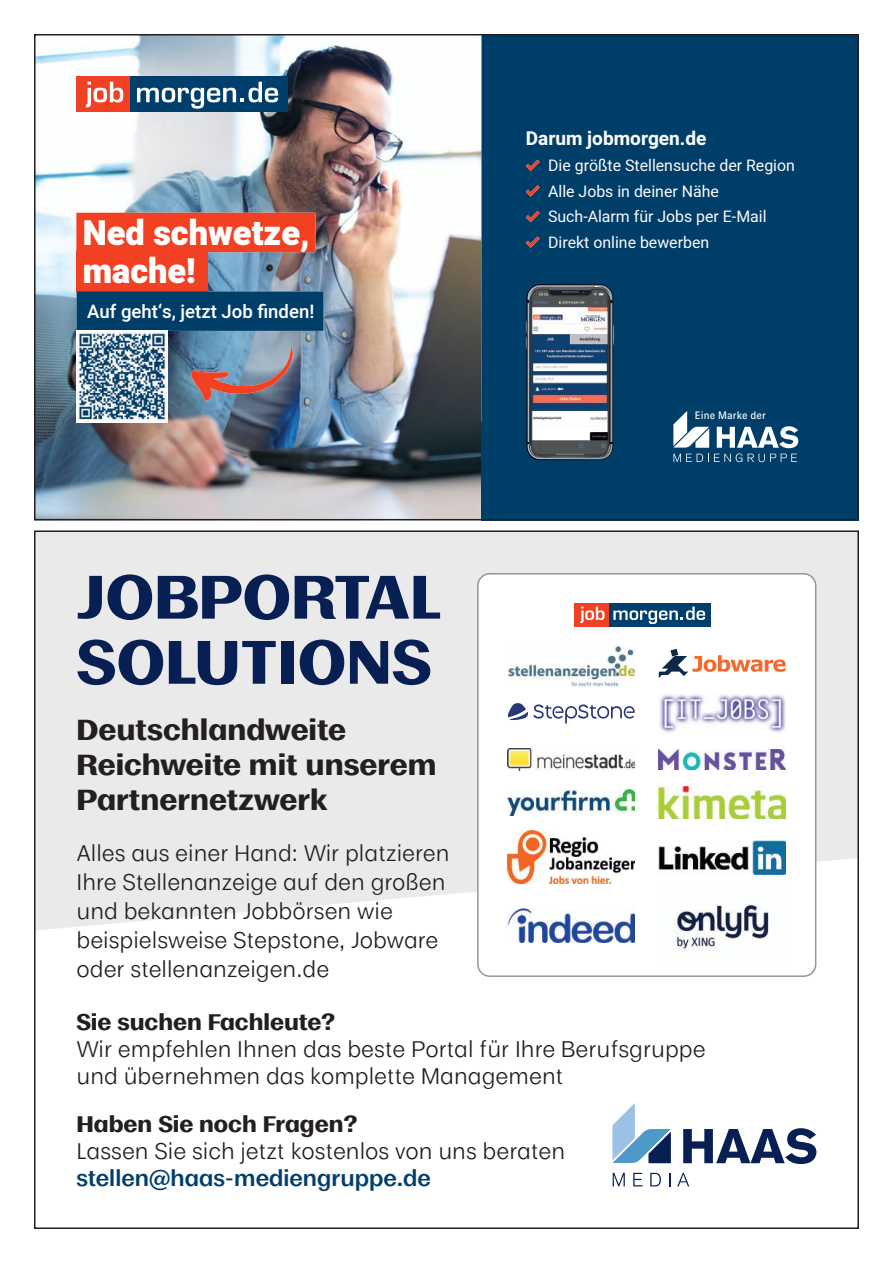
<style>
.page{position:relative;width:893px;height:1263px;background:#fff}
.page>*{position:absolute;margin:0;border:0;box-sizing:border-box;transform-origin:0 0}
.t1{font:700 57px/65.1px "Moriston";letter-spacing:-.005em;color:#081f54}
.t2{font:900 34.35px/38.1px "Heebo";color:#fff}
.t3{font:700 27px/35.1px "Moriston";color:#241f1f}
.t4{font:21px/29.1px "Moriston";color:#241f1f}
.t5{font:700 21px "Moriston";color:#241f1f}
.t6{font:600 21px "Moriston";color:#003e6b}
.t7{font:700 19.05px "Heebo";color:#fbf9f9}
.t8{font:500 18.6px "Heebo";color:#fff}
.t9{font:15.9px/25.7px "Heebo";color:#fbf9f9}
.t10{font:10.95px "Brown";letter-spacing:.01em;color:#fff}
</style>
<div class="page">
<div style="left:37px;top:533px;width:819px;height:397px;background:#ebeaea"></div>
<svg style="left:613px;top:1173px;width:12px;height:13px"></svg>
<svg style="left:633px;top:1173px;width:10px;height:13px"></svg>
<svg style="left:650px;top:1173px;width:11px;height:13px"></svg>
<svg style="left:669px;top:1173px;width:1px;height:13px"></svg>
<svg style="left:677px;top:780px;width:182px;height:449px"></svg>
<svg style="left:612px;top:1103px;width:59px;height:60px"></svg>
<svg style="left:477px;top:573px;width:339px;height:404px"></svg>
<svg style="left:659px;top:649px;width:127px;height:29px"></svg>
<svg style="left:508px;top:703px;width:127px;height:21px"></svg>
<img style="left:659px;top:840px;width:127px;height:35px">
<img style="left:508px;top:749px;width:127px;height:21px">
<img style="left:659px;top:749px;width:127px;height:21px">
<img style="left:508px;top:830px;width:127px;height:54px">
<img style="left:508px;top:645px;width:127px;height:41px">
<img style="left:508px;top:908px;width:127px;height:34px">
<img style="left:659px;top:693px;width:127px;height:40px">
<img style="left:659px;top:787px;width:127px;height:32px">
<img style="left:659px;top:887px;width:127px;height:77px">
<img style="left:508px;top:790px;width:127px;height:26px">
<div style="left:609px;top:603px;width:102px;height:23px;background:#003e6b"></div>
<div style="left:574px;top:603px;width:35px;height:23px;background:#f24122"></div>
<svg style="left:580px;top:606px;width:24px;height:17px"></svg>
<svg style="left:613px;top:606px;width:92px;height:18px"></svg>
<img style="left:37px;top:37px;width:444px;height:480px">
<div style="left:130px;top:77px;width:157px;height:35px;background:#003e6b"></div>
<div style="left:76px;top:77px;width:54px;height:35px;background:#f24122"></div>
<svg style="left:86px;top:82px;width:37px;height:25px"></svg>
<svg style="left:137px;top:82px;width:141px;height:27px"></svg>
<div style="left:76px;top:213px;width:240px;height:39px;background:#f24122"></div>
<div style="left:76px;top:252px;width:131px;height:39px;background:#f24122"></div>
<div style="left:77px;top:291px;width:247px;height:40px;background:#003e6a"></div>
<img style="left:191px;top:347px;width:102px;height:54px">
<div style="left:814px;top:34px;width:45px;height:319px;background:#003e69"></div>
<div style="left:814px;top:353px;width:45px;height:167px;background:#003e69"></div>
<div style="left:481px;top:37px;width:333px;height:480px;background:#003e6a"></div>
<svg style="left:673px;top:411px;width:125px;height:51px"></svg>
<img style="left:526px;top:160px;width:14px;height:11px">
<img style="left:526px;top:185px;width:14px;height:12px">
<img style="left:526px;top:211px;width:14px;height:11px">
<img style="left:526px;top:237px;width:14px;height:11px">
<img style="left:526px;top:284px;width:88px;height:176px">
<img style="left:77px;top:331px;width:91px;height:91px">
<h2 class="t2" style="left:83px;top:215px;width:229px">Ned schwetze, mache!</h2>
<p class="t8" style="left:87px;top:298px;width:229px">Auf geht‘s, jetzt Job finden!</p>
<p class="t7" style="left:526px;top:125px;width:182px">Darum jobmorgen.de</p>
<p class="t9" style="left:548px;top:152px;width:248px">Die größte Stellensuche der Region<br>Alle Jobs in deiner Nähe<br>Such-Alarm für Jobs per E-Mail<br>Direkt online bewerben</p>
<p class="t10" style="left:695px;top:409px;width:73px">Eine Marke der</p>
<h1 class="t1" style="left:77px;top:562px;width:367px">JOBPORTAL<br>SOLUTIONS</h1>
<p class="t3" style="left:77px;top:711px;width:362px">Deutschlandweite<br>Reichweite mit unserem<br>Partnernetzwerk</p>
<p class="t4" style="left:77px;top:837px;width:375px">Alles aus einer Hand: Wir platzieren<br>Ihre Stellenanzeige auf den großen und bekannten Jobbörsen wie beispielsweise Stepstone, Jobware oder stellenanzeigen.de</p>
<p class="t5" style="left:77px;top:1005px;width:261px">Sie suchen Fachleute?</p>
<p class="t4" style="left:77px;top:1034px;width:631px;line-height:27px">Wir empfehlen Ihnen das beste Portal für Ihre Berufsgruppe und übernehmen das komplette Management</p>
<p class="t5" style="left:77px;top:1108px;width:283px">Haben Sie noch Fragen?</p>
<p class="t4" style="left:77px;top:1135px;width:490px">Lassen Sie sich jetzt kostenlos von uns beraten</p>
<p class="t6" style="left:77px;top:1161px;width:356px">stellen@haas-mediengruppe.de</p>
</div>
